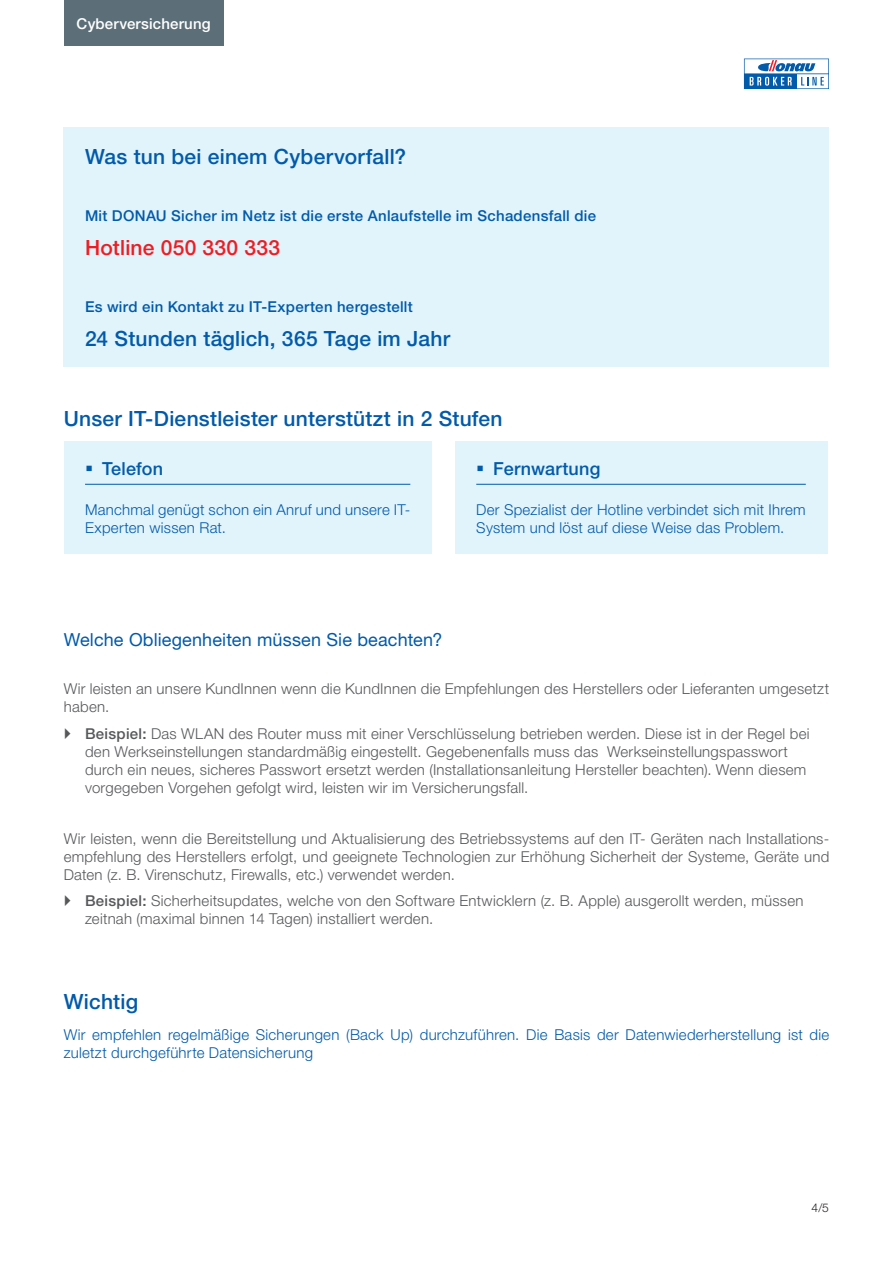
<style>
.page{position:relative;width:893px;height:1263px;background:#fff}
.page>*{position:absolute;margin:0;border:0;box-sizing:border-box;transform-origin:0 0}
.t1{font:500 21px "Helvetica Neue LT Pro";letter-spacing:.01em;color:#015aaa}
.t2{font:500 21px "Helvetica Neue LT Pro";letter-spacing:.01em;color:#ee1d23}
.t3{font:18px "Helvetica Neue LT Pro";letter-spacing:.01em;color:#015aaa}
.t4{font:500 18px "Helvetica Neue LT Pro";letter-spacing:.01em;color:#015aaa}
.t5{font:300 15px/18px "Helvetica Neue LT Pro";letter-spacing:.015em;color:#57585a}
.t6{font:300 15px/18px "Helvetica Neue LT Pro";letter-spacing:.015em;color:#015aaa}
.t7{font:500 15px "Helvetica Neue LT Pro";letter-spacing:.02em;color:#015aaa}
.t8{font:500 15px "Helvetica Neue LT Pro";letter-spacing:.01em;color:#fff}
.t9{font:300 12px "Helvetica Neue LT Pro";color:#231f20}
.s1{font-weight:500}
</style>
<div class="page">
<div style="left:64px;top:0;width:159px;height:46px;background:#5c6f78"></div>
<svg style="left:744px;top:59px;width:85px;height:30px"></svg>
<div style="left:64px;top:128px;width:765px;height:239px;background:#e1f4fc"></div>
<div style="left:64px;top:441px;width:368px;height:113px;background:#e1f4fc"></div>
<hr style="left:85px;top:484px;width:325px;height:1px;background:#015aaa">
<div style="left:455px;top:441px;width:372px;height:113px;background:#e1f4fc"></div>
<hr style="left:476px;top:484px;width:330px;height:1px;background:#015aaa">
<p class="t8" style="left:77px;top:14px;width:136px">Cyberversicherung</p>
<h1 class="t1" style="left:85px;top:144px;width:323px">Was tun bei einem Cybervorfall?</h1>
<p class="t7" style="left:85px;top:207px;width:512px">Mit DONAU Sicher im Netz ist die erste Anlaufstelle im Schadensfall die</p>
<h1 class="t2" style="left:85px;top:235px;width:197px">Hotline 050 330 333</h1>
<p class="t7" style="left:85px;top:298px;width:329px">Es wird ein Kontakt zu IT-Experten hergestellt</p>
<h1 class="t1" style="left:85px;top:326px;width:367px">24 Stunden täglich, 365 Tage im Jahr</h1>
<h1 class="t1" style="left:64px;top:405px;width:440px">Unser IT-Dienstleister unterstützt in 2 Stufen</h1>
<p class="t4" style="left:102px;top:458px;width:63px">Telefon</p>
<p class="t6" style="left:85px;top:500px;width:327px">Manchmal genügt schon ein Anruf und unsere IT-<br>Experten wissen Rat.</p>
<p class="t4" style="left:493px;top:458px;width:109px">Fernwartung</p>
<p class="t6" style="left:476px;top:500px;width:331px">Der Spezialist der Hotline verbindet sich mit Ihrem<br>System und löst auf diese Weise das Problem.</p>
<p class="t3" style="left:64px;top:628px;width:380px">Welche Obliegenheiten müssen Sie beachten?</p>
<p class="t5" style="left:64px;top:680px;width:767px">Wir leisten an unsere KundInnen wenn die KundInnen die Empfehlungen des Herstellers oder Lieferanten umgesetzt haben.</p>
<p class="t5" style="left:85px;top:724px;width:726px"><span class="s1">Beispiel:</span> Das WLAN des Router muss mit einer Verschlüsselung betrieben werden. Diese ist in der Regel bei den Werkseinstellungen standardmäßig eingestellt. Gegebenenfalls muss das Werkseinstellungspasswort durch ein neues, sicheres Passwort ersetzt werden (Installationsanleitung Hersteller beachten). Wenn diesem vorgegeben Vorgehen gefolgt wird, leisten wir im Versicherungsfall.</p>
<p class="t5" style="left:64px;top:829px;width:767px;text-align:justify">Wir leisten, wenn die Bereitstellung und Aktualisierung des Betriebssystems auf den IT- Geräten nach Installations&shy;empfehlung des Herstellers erfolgt, und geeignete Technologien zur Erhöhung Sicherheit der Systeme, Geräte und Daten (z. B. Virenschutz, Firewalls, etc.) verwendet werden.</p>
<p class="t5" style="left:85px;top:891px;width:720px"><span class="s1">Beispiel:</span> Sicherheitsupdates, welche von den Software Entwicklern (z. B. Apple) ausgerollt werden, müssen zeitnah (maximal binnen 14 Tagen) installiert werden.</p>
<h1 class="t1" style="left:64px;top:989px;width:76px">Wichtig</h1>
<p class="t6" style="left:64px;top:1025px;width:767px">Wir empfehlen regelmäßige Sicherungen (Back Up) durchzuführen. Die Basis der Datenwiederherstellung ist die zuletzt durchgeführte Datensicherung</p>
<p class="t9" style="left:811px;top:1200px;width:19px">4/5</p>
</div>
